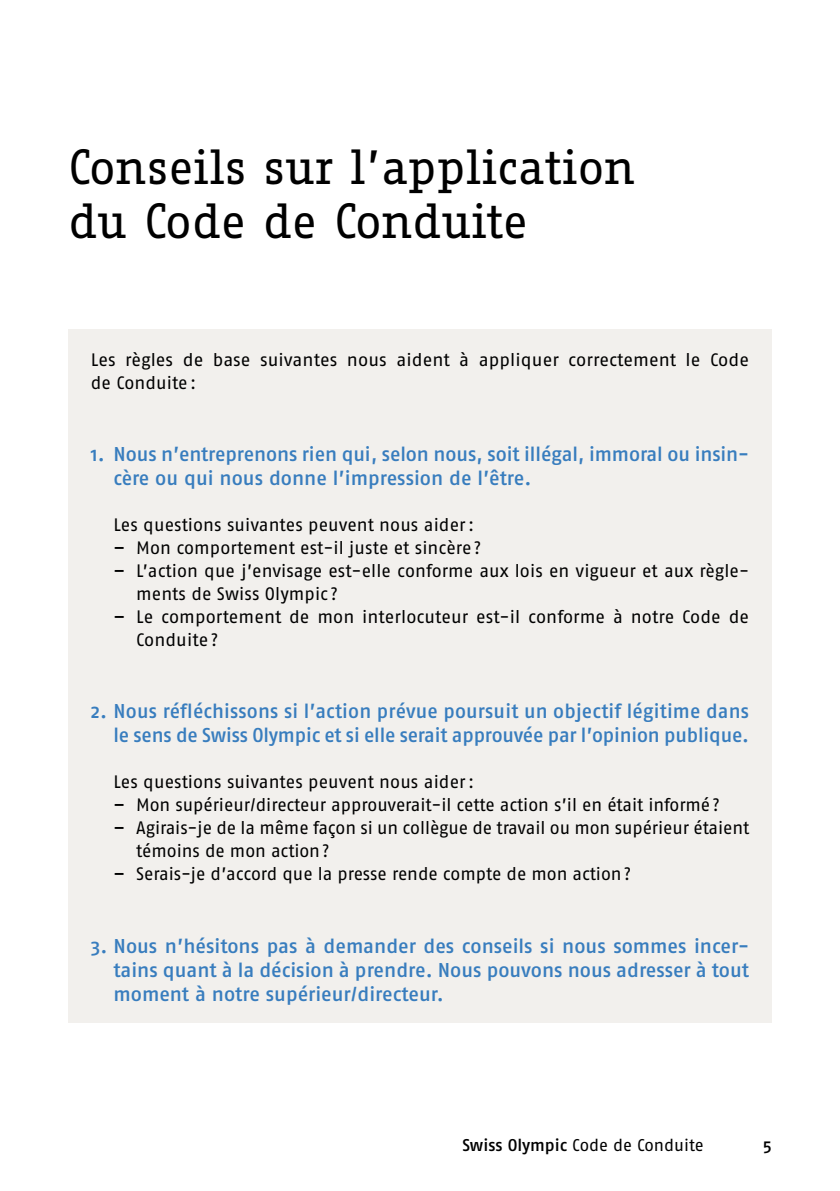
<style>
.page{position:relative;width:840px;height:1191px;background:#fff}
.page>*{position:absolute;margin:0;border:0;box-sizing:border-box;transform-origin:0 0}
.t1{font:48px/54px "Fago Office Serif";letter-spacing:-.005em;color:#000}
.t2{font:500 20px/24px "Fago Pro";letter-spacing:-.005em;color:#387dbe}
.t3{font:18px/23px "Fago Pro";color:#000}
.t4{font:17px "Fago Pro";color:#000}
.t5{font:500 17px "Fago Pro";color:#000}
.s1{font-weight:500}
</style>
<div class="page">
<div style="left:68px;top:329px;width:703px;height:694px;background:#f2f0ed"></div>
<h1 class="t1" style="left:68px;top:140px;width:568px">Conseils sur l’application du Code de Conduite</h1>
<p class="t3" style="left:91px;top:348px;width:659px">Les règles de base suivantes nous aident à appliquer correctement le Code de Conduite :</p>
<p class="t2" style="left:113px;top:442px;width:636px;text-indent:-23px">1. Nous n’entreprenons rien qui, selon nous, soit illégal, immoral ou insin&shy;cère ou qui nous donne l’impression de l’être.</p>
<p class="t3" style="left:113px;top:513px;width:362px">Les questions suivantes peuvent nous aider :</p>
<p class="t3" style="left:113px;top:536px;width:369px"><span class="s1">–</span> Mon comportement est-il juste et sincère ?</p>
<p class="t3" style="left:136px;top:559px;width:614px;text-indent:-23px"><span class="s1">–</span> L’action que j’envisage est-elle conforme aux lois en vigueur et aux règle&shy;ments de Swiss Olympic ?</p>
<p class="t3" style="left:136px;top:605px;width:614px;text-indent:-23px"><span class="s1">–</span> Le comportement de mon interlocuteur est-il conforme à notre Code de<br>Conduite ?</p>
<p class="t2" style="left:91px;top:699px;width:659px;text-align:right">2. Nous réfléchissons si l’action prévue poursuit un objectif légitime dans le sens de Swiss Olympic et si elle serait approuvée par l’opinion publique.</p>
<p class="t3" style="left:113px;top:770px;width:362px">Les questions suivantes peuvent nous aider :</p>
<p class="t3" style="left:113px;top:793px;width:607px"><span class="s1">–</span> Mon supérieur/directeur approuverait-il cette action s’il en était informé ?</p>
<p class="t3" style="left:136px;top:816px;width:614px;text-indent:-23px"><span class="s1">–</span> Agirais-je de la même façon si un collègue de travail ou mon supérieur étaient témoins de mon action ?</p>
<p class="t3" style="left:113px;top:862px;width:519px"><span class="s1">–</span> Serais-je d’accord que la presse rende compte de mon action ?</p>
<p class="t2" style="left:113px;top:933px;width:637px;text-align:justify;text-indent:-23px">3. Nous n’hésitons pas à demander des conseils si nous sommes incer&shy;tains quant à la décision à prendre. Nous pouvons nous adresser à tout moment à notre supérieur/directeur.</p>
<p class="t4" style="left:462px;top:1135px;width:243px"><span class="s1">Swiss Olympic</span> Code de Conduite</p>
<p class="t5" style="left:762px;top:1135px;width:10px">5</p>
</div>
